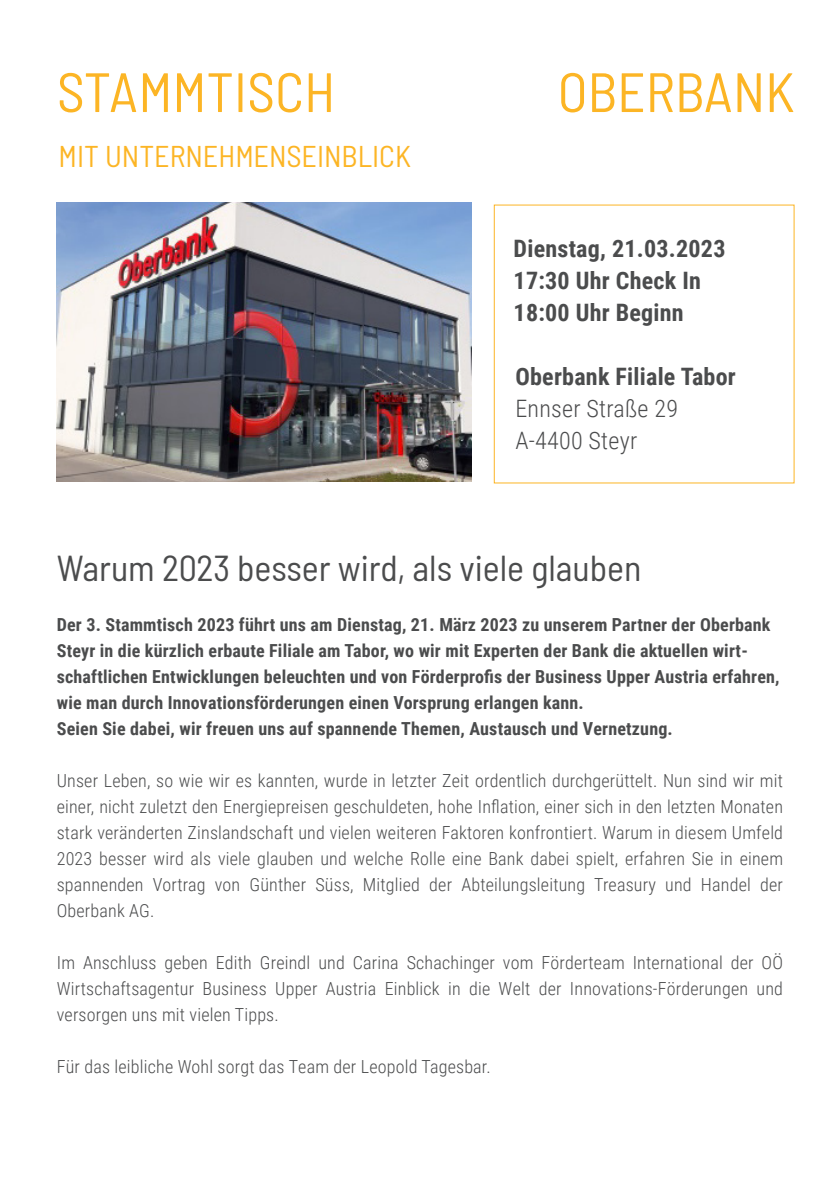
<style>
.page{position:relative;width:840px;height:1191px;background:#fff}
.page>*{position:absolute;margin:0;border:0;box-sizing:border-box;transform-origin:0 0}
.t1{font:semi-condensed 55.2px "Barlow";color:#fcb525}
.t2{font:semi-condensed 36px "Barlow";color:#4b4c4d}
.t3{font:semi-condensed 30px "Barlow";color:#fcb525}
.t4{font:700 24px "Roboto Condensed";letter-spacing:.01em;color:#4b4c4d}
.t5{font:300 24px "Roboto Condensed";letter-spacing:.01em;color:#4b4c4d}
.ZRS_Fließtext{font:300 18px/26px "Roboto Condensed";letter-spacing:.01em;color:#4b4c4d;text-align:justify}
.ZRS_Flieißtext_Headl{font:700 18px/26px "Roboto Condensed";letter-spacing:.01em;color:#4b4c4d}
</style>
<div class="page">
<img style="left:57px;top:203px;width:414px;height:279px">
<p class="t1" style="left:57px;top:58px;width:280px">STAMMTISCH</p>
<p class="t1" style="left:557px;top:58px;width:238px">OBERBANK</p>
<p class="t3" style="left:59px;top:138px;width:353px">MIT UNTERNEHMENSEINBLICK</p>
<p class="t4" style="left:513px;top:231px;width:213px">Dienstag, 21.03.2023</p>
<p class="t4" style="left:513px;top:263px;width:189px">17:30 Uhr Check In</p>
<p class="t4" style="left:513px;top:295px;width:171px">18:00 Uhr Beginn</p>
<p class="t4" style="left:515px;top:359px;width:222px">Oberbank Filiale Tabor</p>
<p class="t5" style="left:515px;top:391px;width:164px">Ennser Straße 29</p>
<p class="t5" style="left:515px;top:423px;width:123px">A-4400 Steyr</p>
<p class="t2" style="left:57px;top:545px;width:586px">Warum 2023 besser wird, als viele glauben</p>
<p class="ZRS_Flieißtext_Headl" style="left:57px;top:611px;width:724px">Der 3. Stammtisch 2023 führt uns am Dienstag, 21. März 2023 zu unserem Partner der Oberbank Steyr in die kürzlich erbaute Filiale am Tabor, wo wir mit Experten der Bank die aktuellen wirt&shy;schaftlichen Entwicklungen beleuchten und von Förderprofis der Business Upper Austria erfahren, wie man durch Innovationsförderungen einen Vorsprung erlangen kann.<br>Seien Sie dabei, wir freuen uns auf spannende Themen, Austausch und Vernetzung.</p>
<p class="ZRS_Fließtext" style="left:57px;top:767px;width:727px">Unser Leben, so wie wir es kannten, wurde in letzter Zeit ordentlich durchgerüttelt. Nun sind wir mit einer, nicht zuletzt den Energiepreisen geschuldeten, hohe Inflation, einer sich in den letzten Monaten stark veränderten Zinslandschaft und vielen weiteren Faktoren konfrontiert. Warum in diesem Umfeld 2023 besser wird als viele glauben und welche Rolle eine Bank dabei spielt, erfahren Sie in einem spannenden Vortrag von Günther Süss, Mitglied der Abteilungsleitung Treasury und Handel der Oberbank AG.</p>
<p class="ZRS_Fließtext" style="left:57px;top:949px;width:727px">Im Anschluss geben Edith Greindl und Carina Schachinger vom Förderteam International der OÖ Wirtschaftsagentur Business Upper Austria Einblick in die Welt der Innovations-Förderungen und versorgen uns mit vielen Tipps.</p>
<p class="ZRS_Fließtext" style="left:57px;top:1053px;width:435px">Für das leibliche Wohl sorgt das Team der Leopold Tagesbar.</p>
</div>
